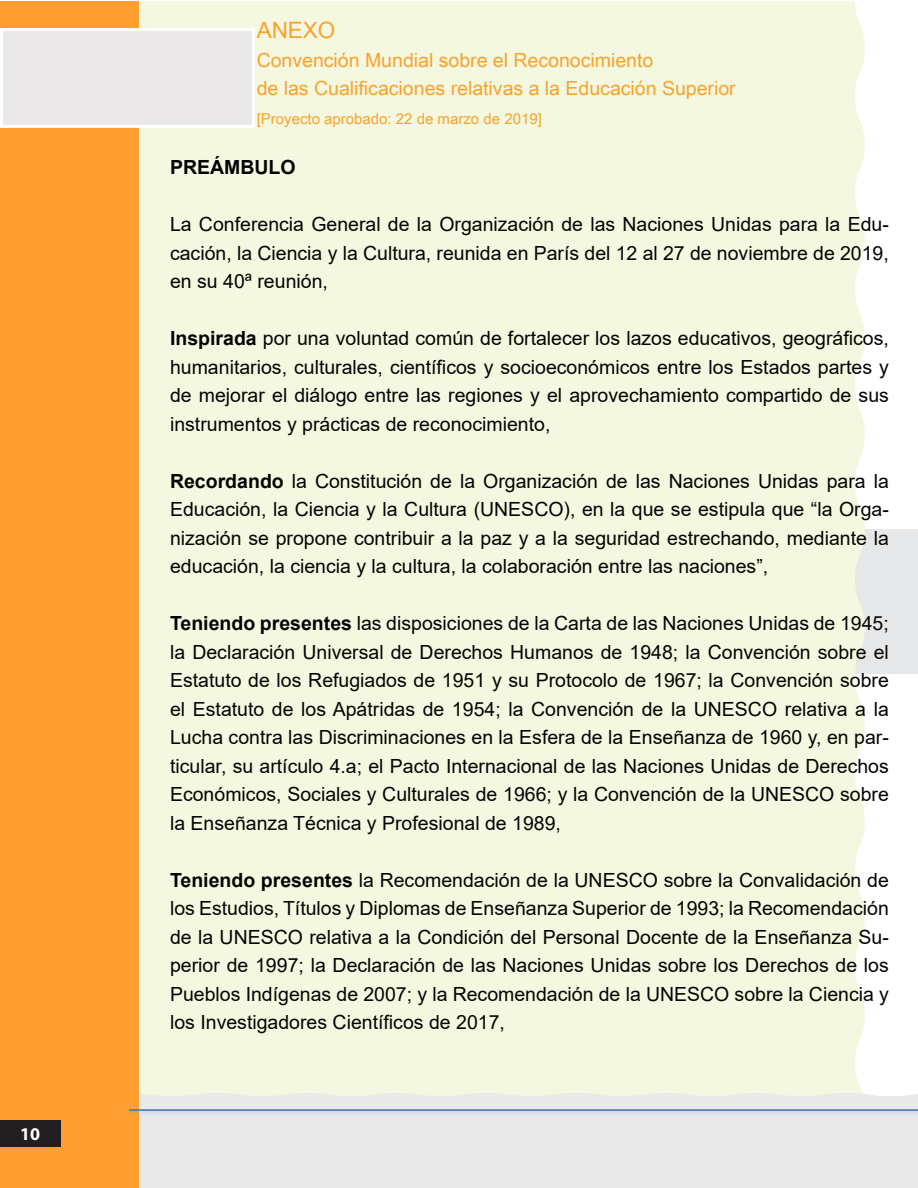
<style>
.page{position:relative;width:918px;height:1188px;background:#fff}
.page>*{position:absolute;margin:0;border:0;box-sizing:border-box;transform-origin:0 0}
.t1{font:22.5px "Arial Unicode MS";color:#f9a22b}
.t2{font:19.5px/28.5px "Arial";color:#040503;text-align:justify}
.t3{font:19.5px "Arial Unicode MS";color:#f9a22b}
.t4{font:700 19.5px "Arial";color:#040503}
.t5{font:700 18px "Myriad Pro";color:#fff}
.t6{font:15px "Arial Unicode MS";color:#f9a22b}
.s1{font-weight:700}
</style>
<div class="page">
<div style="left:0;top:530px;width:918px;height:144px;background:#e6e7e9"></div>
<div style="left:138px;top:1px;width:727px;height:1092px;background:#f4f8e0"></div>
<div style="left:138px;top:1093px;width:780px;height:95px;background:#e9e9e9"></div>
<div style="left:0;top:1px;width:138px;height:1187px;background:#ff9f31"></div>
<div style="left:0;top:1120px;width:60px;height:27px;background:#231f20"></div>
<div style="left:126px;top:1109px;width:792px;height:7px;background:#d7e0e6"></div>
<hr style="left:129px;top:1109px;width:789px;height:2px;background:#446fb6">
<div style="left:2px;top:30px;width:252px;height:96px;background:#eae8e8"></div>
<div style="left:0;top:28px;width:255px;height:100px;border:3px solid #fff"></div>
<p class="t5" style="left:20px;top:1122px;width:21px">10</p>
<p class="t1" style="left:257px;top:14px;width:80px">ANEXO</p>
<p class="t3" style="left:257px;top:46px;width:398px">Convención Mundial sobre el Reconocimiento</p>
<p class="t3" style="left:257px;top:74px;width:481px">de las Cualificaciones relativas a la Educación Superior</p>
<p class="t6" style="left:257px;top:108px;width:287px">[Proyecto aprobado: 22 de marzo de 2019]</p>
<p class="t4" style="left:170px;top:153px;width:127px">PREÁMBULO</p>
<p class="t2" style="left:170px;top:210px;width:720px">La Conferencia General de la Organización de las Naciones Unidas para la Edu&shy;cación, la Ciencia y la Cultura, reunida en París del 12 al 27 de noviembre de 2019, en su 40ª reunión,</p>
<p class="t2" style="left:170px;top:324px;width:720px"><span class="s1">Inspirada</span> por una voluntad común de fortalecer los lazos educativos, geográficos, humanitarios, culturales, científicos y socioeconómicos entre los Estados partes y de mejorar el diálogo entre las regiones y el aprovechamiento compartido de sus instrumentos y prácticas de reconocimiento,</p>
<p class="t2" style="left:170px;top:466px;width:720px"><span class="s1">Recordando</span> la Constitución de la Organización de las Naciones Unidas para la Educación, la Ciencia y la Cultura (UNESCO), en la que se estipula que “la Orga&shy;nización se propone contribuir a la paz y a la seguridad estrechando, mediante la educación, la ciencia y la cultura, la colaboración entre las naciones”,</p>
<p class="t2" style="left:170px;top:609px;width:720px"><span class="s1">Teniendo presentes</span> las disposiciones de la Carta de las Naciones Unidas de 1945; la Declaración Universal de Derechos Humanos de 1948; la Convención sobre el Estatuto de los Refugiados de 1951 y su Protocolo de 1967; la Convención sobre el Estatuto de los Apátridas de 1954; la Convención de la UNESCO relativa a la Lucha contra las Discriminaciones en la Esfera de la Enseñanza de 1960 y, en par&shy;ticular, su artículo 4.a; el Pacto Internacional de las Naciones Unidas de Derechos Económicos, Sociales y Culturales de 1966; y la Convención de la UNESCO sobre la Enseñanza Técnica y Profesional de 1989,</p>
<p class="t2" style="left:170px;top:865px;width:720px"><span class="s1">Teniendo presentes</span> la Recomendación de la UNESCO sobre la Convalidación de los Estudios, Títulos y Diplomas de Enseñanza Superior de 1993; la Recomendación de la UNESCO relativa a la Condición del Personal Docente de la Enseñanza Su&shy;perior de 1997; la Declaración de las Naciones Unidas sobre los Derechos de los Pueblos Indígenas de 2007; y la Recomendación de la UNESCO sobre la Ciencia y los Investigadores Científicos de 2017,</p>
</div>
